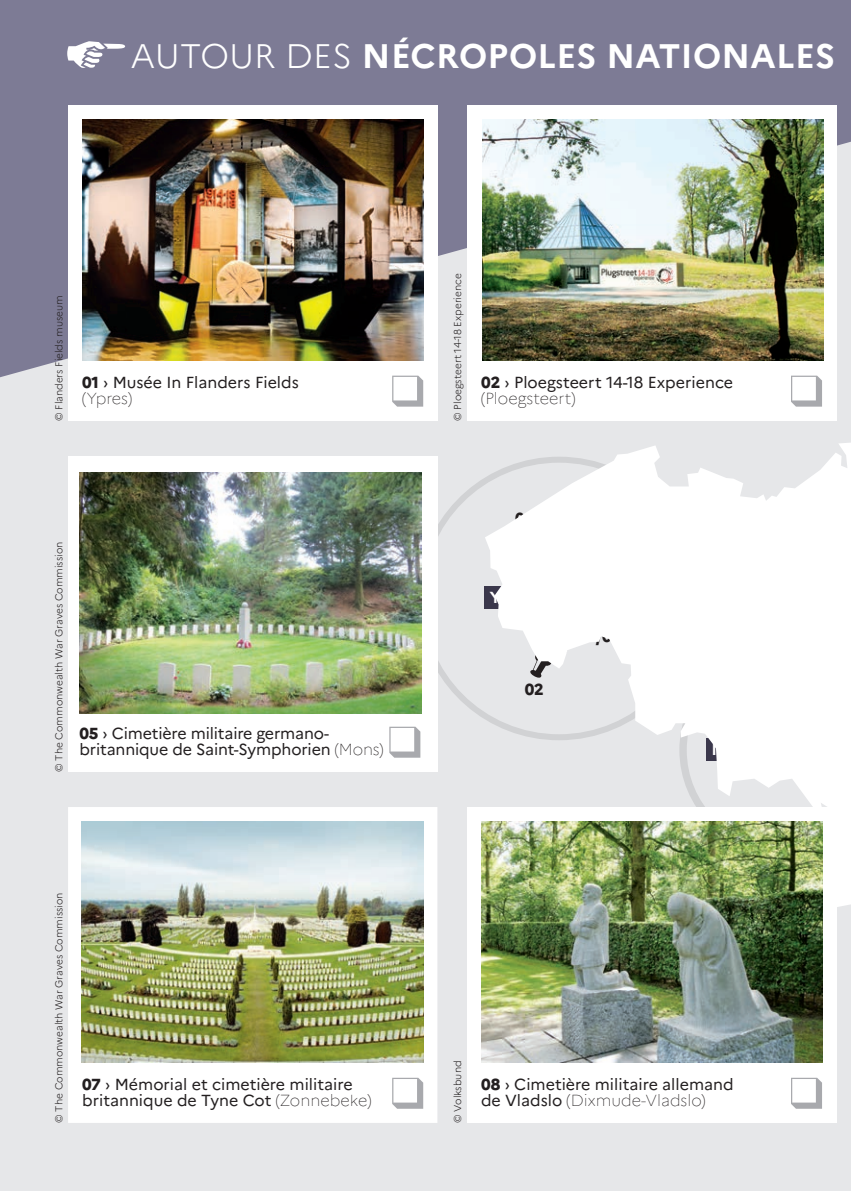
<style>
.page{position:relative;width:851px;height:1191px;background:#fff}
.page>*{position:absolute;margin:0;border:0;box-sizing:border-box;transform-origin:0 0}
.t1{font:700 34px "Marianne";letter-spacing:.01em;color:#fff}
.t2{font:16px/16px "Marianne";color:#231f20}
.t3{font:800 16px "Marianne";color:#231f20}
.t4{font:300 10px "Marianne";color:#231f20}
.s1{font-weight:300}
.s2{font-weight:800}
.s3{font-weight:100}
</style>
<div class="page">
<div style="left:0;top:0;width:850px;height:1191px;background:#e6e7e9"></div>
<svg style="left:437px;top:457px;width:48px;height:283px"></svg>
<div style="left:484px;top:586px;width:61px;height:23px;background:#3a374b"></div>
<svg style="left:485px;top:443px;width:365px;height:464px;fill:#fff"></svg>
<div style="left:0;top:0;width:850px;height:377px;background:#7d7b95"></div>
<div style="left:467px;top:105px;width:369px;height:316px;background:#fff"></div>
<svg style="left:791px;top:376px;width:30px;height:30px"></svg>
<div style="left:68px;top:456px;width:369px;height:316px;background:#fff"></div>
<svg style="left:389px;top:726px;width:31px;height:31px"></svg>
<div style="left:68px;top:105px;width:369px;height:316px;background:#fff"></div>
<svg style="left:392px;top:376px;width:31px;height:30px"></svg>
<div style="left:467px;top:807px;width:369px;height:316px;background:#fff"></div>
<svg style="left:791px;top:1077px;width:30px;height:31px"></svg>
<div style="left:68px;top:807px;width:369px;height:316px;background:#fff"></div>
<svg style="left:392px;top:1077px;width:31px;height:31px"></svg>
<img style="left:482px;top:119px;width:341px;height:241px">
<img style="left:80px;top:472px;width:341px;height:242px">
<img style="left:82px;top:119px;width:341px;height:241px">
<img style="left:481px;top:821px;width:341px;height:242px">
<img style="left:82px;top:821px;width:341px;height:242px">
<svg style="left:65px;top:39px;width:62px;height:31px;background:#a8a7b8"></svg>
<h1 class="t1" style="left:131px;top:35px;width:706px"><span class="s1">AUTOUR DES</span> NÉCROPOLES NATIONALES</h1>
<p class="t4" style="left:53px;top:421px;width:127px;rotate:-90deg">© Flanders Fields museum</p>
<p class="t2" style="left:82px;top:374px;width:218px"><span class="s2">01</span> › Musée In Flanders Fields <span class="s3">(Ypres)</span></p>
<p class="t4" style="left:53px;top:772px;width:232px;rotate:-90deg">© The Commonwealth War Graves Commission</p>
<p class="t2" style="left:79px;top:725px;width:305px"><span class="s2">05</span> › Cimetière militaire germano&shy;britannique de Saint-Symphorien <span class="s3">(Mons)</span></p>
<p class="t4" style="left:53px;top:1122px;width:232px;rotate:-90deg">© The Commonwealth War Graves Commission</p>
<p class="t2" style="left:82px;top:1076px;width:291px"><span class="s2">07</span> › Mémorial et cimetière militaire britannique de Tyne Cot <span class="s3">(Zonnebeke)</span></p>
<p class="t4" style="left:451px;top:421px;width:149px;rotate:-90deg">© Ploegsteert 14-18 Experience</p>
<p class="t2" style="left:481px;top:374px;width:253px"><span class="s2">02</span> › Ploegsteert 14-18 Experience <span class="s3">(Ploegsteert)</span></p>
<p class="t3" style="left:524px;top:679px;width:21px">02</p>
<p class="t4" style="left:451px;top:1123px;width:64px;rotate:-90deg">© Volksbund</p>
<p class="t2" style="left:481px;top:1076px;width:254px"><span class="s2">08</span> › Cimetière militaire allemand de Vladslo <span class="s3">(Dixmude-Vladslo)</span></p>
</div>
